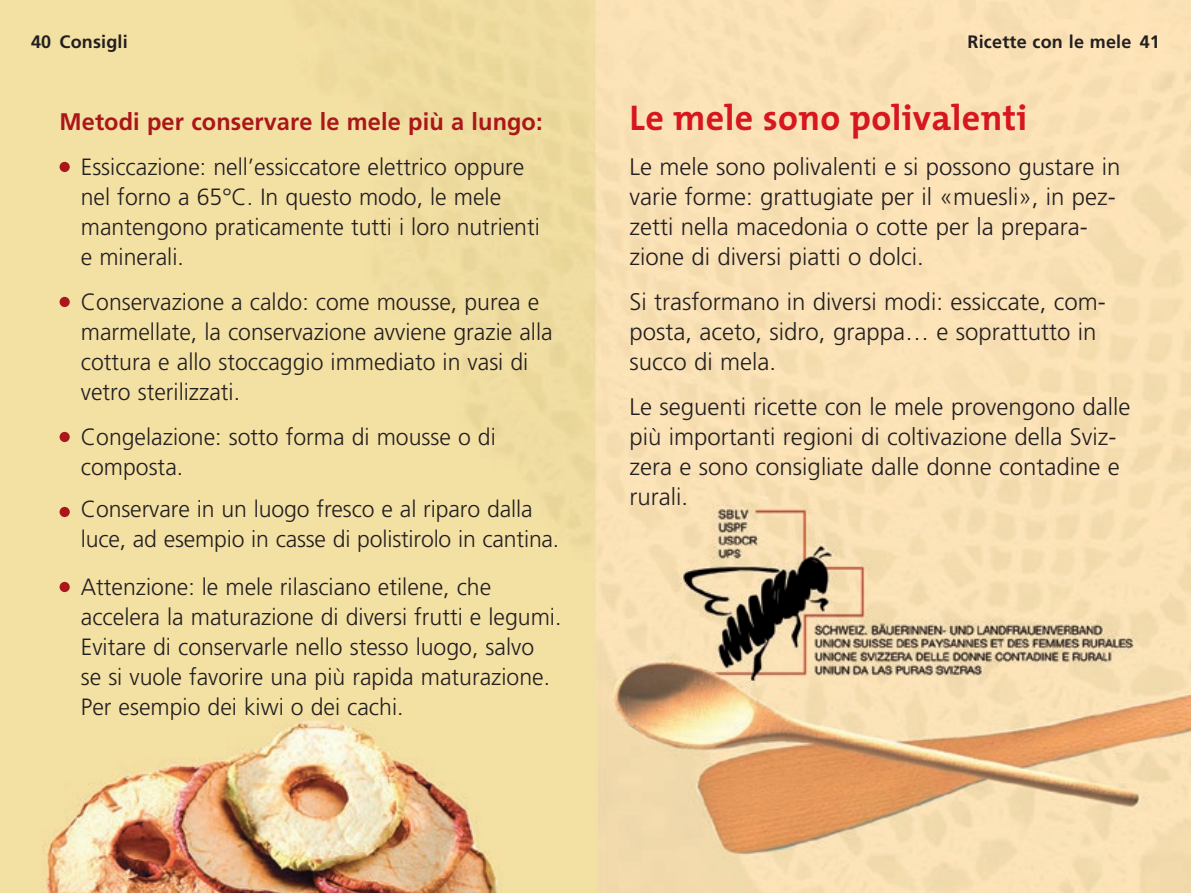
<style>
.page{position:relative;width:1191px;height:893px;background:#fff}
.page>*{position:absolute;margin:0;border:0;box-sizing:border-box;transform-origin:0 0}
.t1{font:700 36px "The Mix";letter-spacing:.01em;color:#d7171f}
.t2{font:300 24px/30px "Frutiger";color:#231f20}
.t3{font:700 24px "Frutiger";letter-spacing:.005em;color:#ab161a}
.t4{font:300 23.4px/30px "Frutiger";color:#231f20}
.t5{font:700 18px "Frutiger";letter-spacing:.01em;color:#231f20}
</style>
<div class="page">
<img style="left:0;top:0;width:1191px;height:893px">
<img style="left:0;top:693px;width:597px;height:200px">
<div style="left:60px;top:162px;width:10px;height:10px;background:#ab161a;border-radius:50%"></div>
<div style="left:60px;top:297px;width:10px;height:10px;background:#ab161a;border-radius:50%"></div>
<div style="left:60px;top:432px;width:10px;height:10px;background:#ab161a;border-radius:50%"></div>
<div style="left:60px;top:507px;width:10px;height:10px;background:#ab161a;border-radius:50%"></div>
<div style="left:60px;top:582px;width:10px;height:10px;background:#ab161a;border-radius:50%"></div>
<p class="t5" style="left:31px;top:31px;width:22px">40</p>
<p class="t5" style="left:967px;top:31px;width:194px">Ricette con le mele 41</p>
<p class="t5" style="left:60px;top:31px;width:70px">Consigli</p>
<p class="t3" style="left:60px;top:108px;width:484px">Metodi per conservare le mele più a lungo:</p>
<p class="t4" style="left:81px;top:152px;width:460px">Essiccazione: nell’essiccatore elettrico oppure nel forno a 65°C. In questo modo, le mele mantengono praticamente tutti i loro nutrienti e minerali.</p>
<p class="t4" style="left:81px;top:287px;width:473px">Conservazione a caldo: come mousse, purea e marmellate, la conservazione avviene grazie alla cottura e allo stoccaggio immediato in vasi di vetro sterilizzati.</p>
<p class="t4" style="left:81px;top:422px;width:416px">Congelazione: sotto forma di mousse o di composta.</p>
<p class="t4" style="left:81px;top:494px;width:480px">Conservare in un luogo fresco e al riparo dalla luce, ad esempio in casse di polistirolo in cantina.</p>
<p class="t4" style="left:81px;top:572px;width:482px">Attenzione: le mele rilasciano etilene, che accelera la maturazione di diversi frutti e legumi.<br>Evitare di conservarle nello stesso luogo, salvo<br>se si vuole favorire una più rapida maturazione.<br>Per esempio dei kiwi o dei cachi.</p>
<h1 class="t1" style="left:629px;top:88px;width:399px">Le mele sono polivalenti</h1>
<p class="t2" style="left:629px;top:152px;width:492px">Le mele sono polivalenti e si possono gustare in varie forme: grattugiate per il «muesli», in pez&shy;zetti nella macedonia o cotte per la prepara&shy;zione di diversi piatti o dolci.</p>
<p class="t2" style="left:629px;top:287px;width:478px">Si trasformano in diversi modi: essiccate, com&shy;posta, aceto, sidro, grappa… e soprattutto in succo di mela.</p>
<p class="t2" style="left:629px;top:392px;width:502px">Le seguenti ricette con le mele provengono dalle più importanti regioni di coltivazione della Sviz&shy;zera e sono consigliate dalle donne contadine e rurali.</p>
</div>
